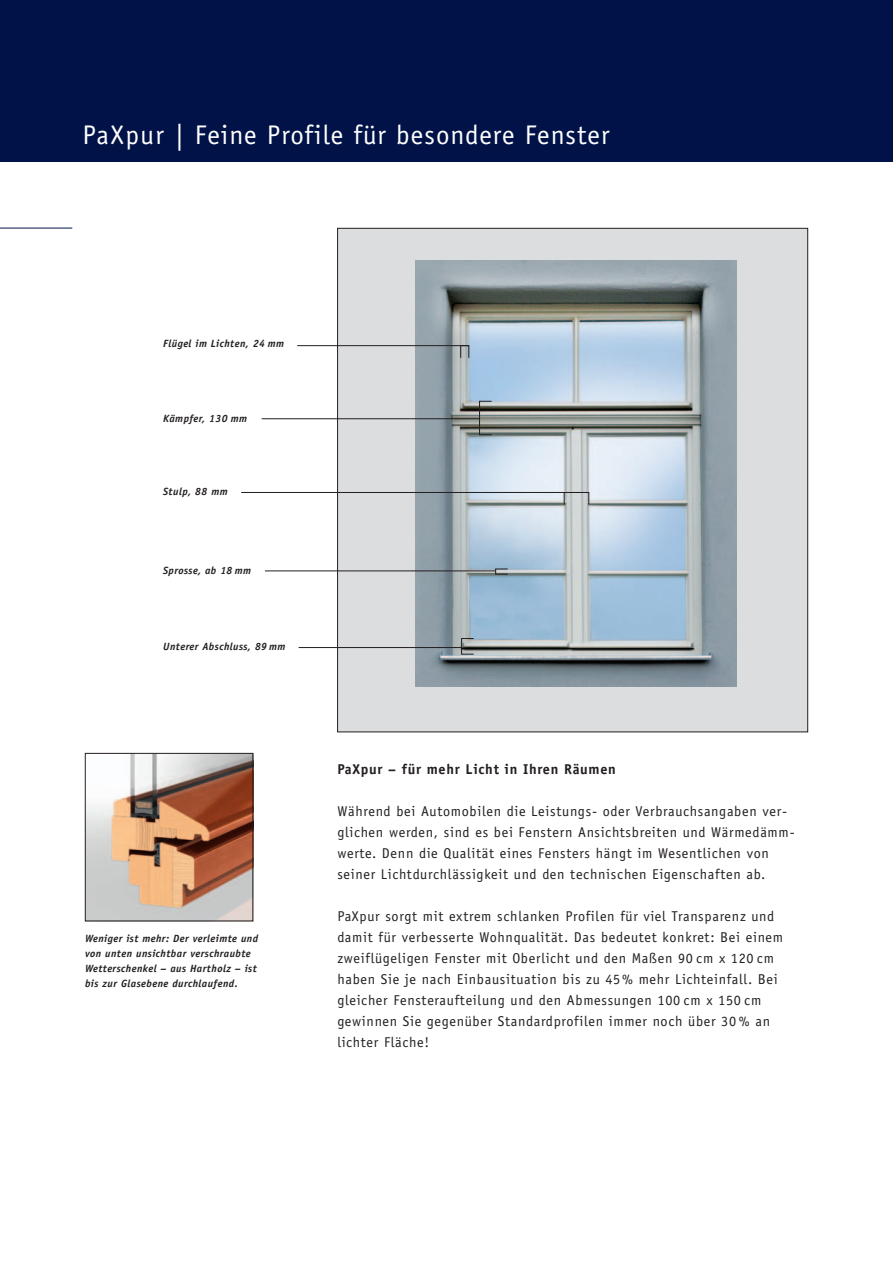
<style>
.page{position:relative;width:893px;height:1263px;background:#fff}
.page>*{position:absolute;margin:0;border:0;box-sizing:border-box;transform-origin:0 0}
.t1{font:27px "Officina Sans";letter-spacing:.04em;color:#fff}
.t2{font:14.25px/21px "Officina Sans";letter-spacing:.05em;color:#231f20}
.t3{font:700 14.25px "Officina Sans";letter-spacing:.05em;color:#231f20}
.t4{font:italic 700 10.5px/15px "Officina Sans";letter-spacing:.04em;color:#231f20}
</style>
<div class="page">
<div style="left:0;top:0;width:893px;height:162px;background:#001247"></div>
<div style="left:338px;top:228px;width:470px;height:504px;background:#dcdddf"></div>
<img style="left:415px;top:260px;width:321px;height:426px">
<div style="left:461px;top:638px;width:13px;height:16px;border:1px solid #231f20"></div>
<div style="left:479px;top:401px;width:13px;height:34px;border:1px solid #231f20"></div>
<div style="left:495px;top:569px;width:13px;height:5px;border:1px solid #231f20"></div>
<hr style="left:299px;top:647px;width:163px;height:1px;background:#231f20">
<hr style="left:262px;top:418px;width:218px;height:1px;background:#231f20">
<div style="left:564px;top:492px;width:25px;height:13px;border:1px solid #231f20"></div>
<div style="left:460px;top:345px;width:9px;height:13px;border:1px solid #231f20"></div>
<hr style="left:297px;top:345px;width:172px;height:1px;background:#231f20">
<hr style="left:241px;top:492px;width:348px;height:1px;background:#231f20">
<hr style="left:265px;top:571px;width:231px;height:1px;background:#231f20">
<hr style="left:0;top:228px;width:72px;height:1px;background:#001247">
<img style="left:87px;top:755px;width:164px;height:164px">
<div style="left:85px;top:753px;width:168px;height:168px;border:1px solid #231f20"></div>
<h1 class="t1" style="left:82px;top:119px;width:529px">PaXpur | Feine Profile für besondere Fenster</h1>
<p class="t4" style="left:163px;top:336px;width:122px">Flügel im Lichten, 24 mm</p>
<p class="t4" style="left:163px;top:410px;width:86px">Kämpfer, 130 mm</p>
<p class="t4" style="left:163px;top:484px;width:66px">Stulp, 88 mm</p>
<p class="t4" style="left:163px;top:562px;width:90px">Sprosse, ab 18 mm</p>
<p class="t4" style="left:163px;top:639px;width:124px">Unterer Abschluss, 89 mm</p>
<p class="t4" style="left:85px;top:931px;width:175px">Weniger ist mehr: Der verleimte und von unten unsichtbar verschraubte Wetterschenkel – aus Hartholz – ist bis zur Glasebene durchlaufend.</p>
<p class="t3" style="left:337px;top:760px;width:280px">PaXpur – für mehr Licht in Ihren Räumen</p>
<p class="t2" style="left:337px;top:801px;width:457px">Während bei Automobilen die Leistungs- oder Verbrauchsangaben ver&shy;glichen werden, sind es bei Fenstern Ansichtsbreiten und Wärmedämm&shy;werte. Denn die Qualität eines Fensters hängt im Wesentlichen von seiner Lichtdurchlässigkeit und den technischen Eigenschaften ab.</p>
<p class="t2" style="left:337px;top:906px;width:447px">PaXpur sorgt mit extrem schlanken Profilen für viel Transparenz und damit für verbesserte Wohnqualität. Das bedeutet konkret: Bei einem zweiflügeligen Fenster mit Oberlicht und den Maßen 90 cm x 120 cm haben Sie je nach Einbausituation bis zu 45% mehr Lichteinfall. Bei gleicher Fensteraufteilung und den Abmessungen 100 cm x 150 cm gewinnen Sie gegenüber Standardprofilen immer noch über 30 % an lichter Fläche!</p>
</div>
